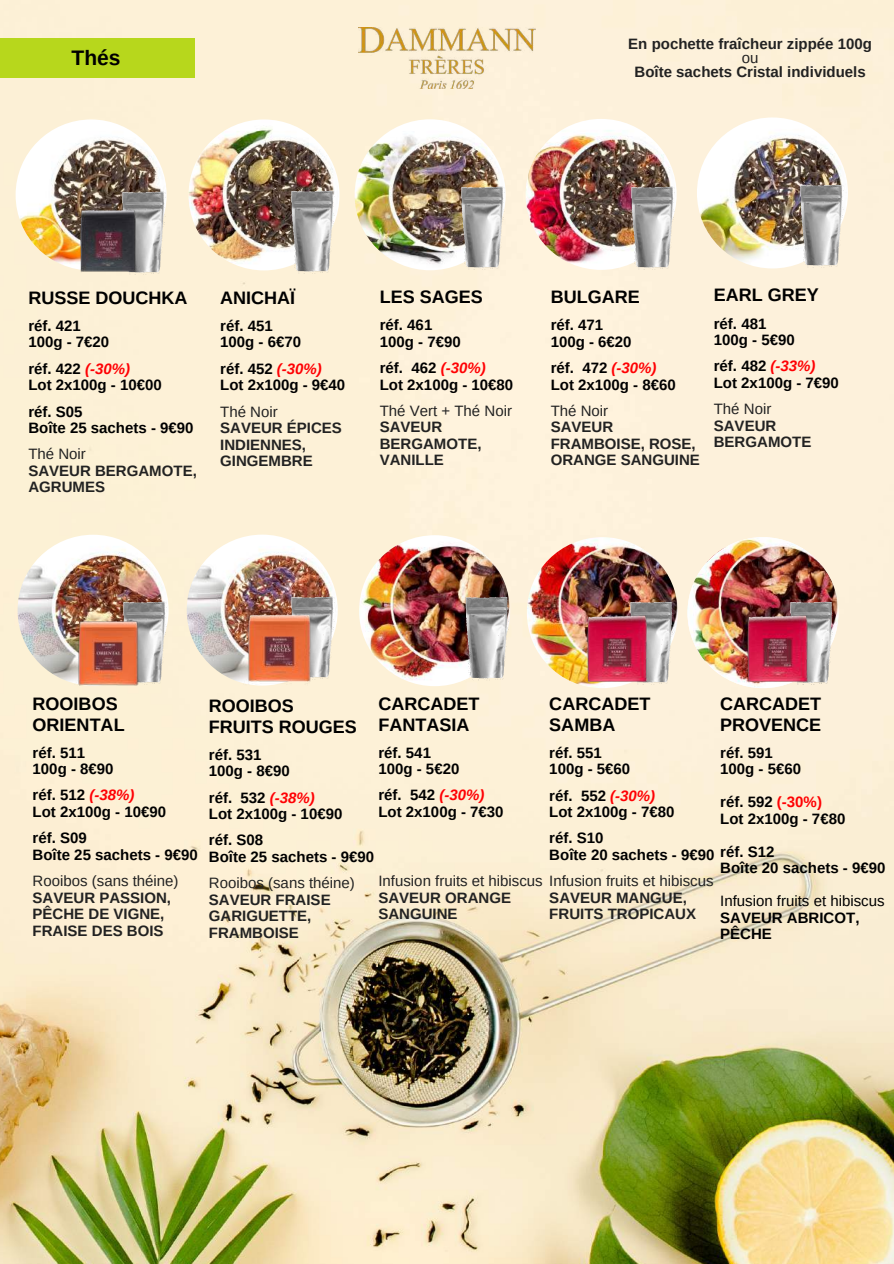
<style>
.page{position:relative;width:894px;height:1264px;background:#fff}
.page>*{position:absolute;margin:0;border:0;box-sizing:border-box;transform-origin:0 0}
.t1{font:700 21px "Arimo";color:#000}
.t2{font:700 18px/20.2px "Arimo";color:#000}
.t3{font:700 15px/16.5px "Arimo";color:#000}
.t4{font:700 15px/16.5px "Arimo";color:#222}
.t5{font:15px "Arimo";color:#222}
.t6{font:15px "Arimo";color:#000}
.s1{font-style:italic;color:#ff0003}
.s2{color:#ff0003}
</style>
<div class="page">
<img style="left:0;top:0;width:893px;height:1263px">
<div style="left:0;top:38px;width:194px;height:40px;background:#b7d71c"></div>
<img style="left:358px;top:28px;width:177px;height:60px">
<img style="left:16px;top:119px;width:150px;height:151px;border-radius:50%">
<img style="left:86px;top:174px;width:114px;height:115px">
<img style="left:62px;top:194px;width:92px;height:91px">
<img style="left:188px;top:119px;width:151px;height:151px;border-radius:50%">
<img style="left:255px;top:174px;width:114px;height:115px">
<img style="left:354px;top:119px;width:151px;height:151px;border-radius:50%">
<img style="left:424px;top:169px;width:115px;height:115px">
<img style="left:525px;top:119px;width:151px;height:151px;border-radius:50%">
<img style="left:594px;top:169px;width:115px;height:115px">
<img style="left:696px;top:117px;width:151px;height:151px;border-radius:50%">
<img style="left:763px;top:167px;width:114px;height:115px">
<img style="left:18px;top:534px;width:150px;height:151px;border-radius:50%">
<img style="left:86px;top:584px;width:115px;height:115px">
<img style="left:62px;top:607px;width:91px;height:91px">
<img style="left:187px;top:534px;width:150px;height:151px;border-radius:50%">
<img style="left:255px;top:579px;width:114px;height:115px">
<img style="left:231px;top:601px;width:95px;height:94px">
<img style="left:359px;top:535px;width:151px;height:151px;border-radius:50%">
<img style="left:428px;top:579px;width:116px;height:116px">
<img style="left:526px;top:537px;width:151px;height:151px;border-radius:50%">
<img style="left:593px;top:584px;width:114px;height:115px">
<img style="left:566px;top:592px;width:101px;height:101px">
<div style="left:753px;top:584px;width:115px;height:115px;background:#fcf0da"></div>
<img style="left:687px;top:537px;width:151px;height:151px;border-radius:50%">
<img style="left:726px;top:592px;width:101px;height:101px">
<h1 class="t1" style="left:72px;top:46px;width:51px">Thés</h1>
<p class="t4" style="left:628px;top:36px;width:245px">En pochette fraîcheur zippée 100g</p>
<p class="t5" style="left:741px;top:49px;width:18px">ou</p>
<p class="t4" style="left:634px;top:63px;width:233px">Boîte sachets Cristal individuels</p>
<p class="t2" style="left:28px;top:287px;width:161px">RUSSE DOUCHKA</p>
<p class="t3" style="left:28px;top:317px;width:82px">réf. 421<br>100g - 7€20</p>
<p class="t3" style="left:28px;top:360px;width:135px">réf. 422 <span class="s1">(-30%)<br></span>Lot 2x100g - 10€00</p>
<p class="t3" style="left:28px;top:403px;width:167px">réf. S05<br>Boîte 25 sachets - 9€90</p>
<p class="t5" style="left:28px;top:446px;width:59px">Thé Noir</p>
<p class="t4" style="left:28px;top:462px;width:170px">SAVEUR BERGAMOTE,<br>AGRUMES</p>
<p class="t2" style="left:220px;top:287px;width:77px">ANICHAÏ</p>
<p class="t3" style="left:220px;top:317px;width:82px">réf. 451<br>100g - 6€70</p>
<p class="t3" style="left:220px;top:360px;width:127px">réf. 452 <span class="s1">(-30%)<br></span>Lot 2x100g - 9€40</p>
<p class="t5" style="left:220px;top:403px;width:59px">Thé Noir</p>
<p class="t4" style="left:220px;top:419px;width:123px">SAVEUR ÉPICES<br>INDIENNES,<br>GINGEMBRE</p>
<p class="t2" style="left:379px;top:287px;width:104px">LES SAGES</p>
<p class="t3" style="left:379px;top:317px;width:82px">réf. 461<br>100g - 7€90</p>
<p class="t3" style="left:379px;top:359px;width:135px">réf. 462 <span class="s1">(-30%)<br></span>Lot 2x100g - 10€80</p>
<p class="t5" style="left:379px;top:402px;width:134px">Thé Vert + Thé Noir</p>
<p class="t4" style="left:379px;top:419px;width:103px">SAVEUR<br>BERGAMOTE,<br>VANILLE</p>
<p class="t2" style="left:550px;top:287px;width:91px">BULGARE</p>
<p class="t3" style="left:550px;top:317px;width:82px">réf. 471<br>100g - 6€20</p>
<p class="t3" style="left:550px;top:359px;width:127px">réf. 472 <span class="s1">(-30%)<br></span>Lot 2x100g - 8€60</p>
<p class="t5" style="left:550px;top:402px;width:59px">Thé Noir</p>
<p class="t4" style="left:550px;top:419px;width:151px">SAVEUR<br>FRAMBOISE, ROSE,<br>ORANGE SANGUINE</p>
<p class="t2" style="left:713px;top:285px;width:106px">EARL GREY</p>
<p class="t3" style="left:713px;top:315px;width:82px">réf. 481<br>100g - 5€90</p>
<p class="t3" style="left:713px;top:358px;width:127px">réf. 482 <span class="s1">(-33%)<br></span>Lot 2x100g - 7€90</p>
<p class="t5" style="left:713px;top:400px;width:59px">Thé Noir</p>
<p class="t4" style="left:713px;top:417px;width:99px">SAVEUR<br>BERGAMOTE</p>
<p class="t2" style="left:33px;top:694px;width:93px">ROOIBOS<br>ORIENTAL</p>
<p class="t3" style="left:33px;top:744px;width:82px">réf. 511<br>100g - 8€90</p>
<p class="t3" style="left:33px;top:787px;width:135px">réf. 512 <span class="s1">(-38%)<br></span>Lot 2x100g - 10€90</p>
<p class="t3" style="left:33px;top:829px;width:167px">réf. S09<br>Boîte 25 sachets - 9€90</p>
<p class="t5" style="left:33px;top:872px;width:147px">Rooibos (sans théine)</p>
<p class="t4" style="left:33px;top:889px;width:140px">SAVEUR PASSION,<br>PÊCHE DE VIGNE,<br>FRAISE DES BOIS</p>
<p class="t2" style="left:378px;top:694px;width:103px">CARCADET<br>FANTASIA</p>
<p class="t3" style="left:378px;top:744px;width:82px">réf. 541<br>100g - 5€20</p>
<p class="t3" style="left:378px;top:787px;width:127px">réf. 542 <span class="s1">(-30%)<br></span>Lot 2x100g - 7€30</p>
<p class="t2" style="left:720px;top:694px;width:103px">CARCADET<br>PROVENCE</p>
<p class="t3" style="left:720px;top:744px;width:82px">réf. 591<br>100g - 5€60</p>
<p class="t3" style="left:720px;top:793px;width:127px">réf. 592 <span class="s2">(-30%)<br></span>Lot 2x100g - 7€80</p>
<p class="t3" style="left:720px;top:843px;width:167px">réf. S12<br>Boîte 20 sachets - 9€90</p>
<p class="t6" style="left:720px;top:892px;width:166px">Infusion fruits et hibiscus</p>
<p class="t3" style="left:720px;top:909px;width:141px">SAVEUR ABRICOT,<br>PÊCHE</p>
<p class="t2" style="left:549px;top:694px;width:103px">CARCADET<br>SAMBA</p>
<p class="t3" style="left:549px;top:744px;width:82px">réf. 551<br>100g - 5€60</p>
<p class="t3" style="left:549px;top:787px;width:127px">réf. 552 <span class="s1">(-30%)<br></span>Lot 2x100g - 7€80</p>
<p class="t3" style="left:549px;top:829px;width:167px">réf. S10<br>Boîte 20 sachets - 9€90</p>
<p class="t4" style="left:549px;top:889px;width:148px">SAVEUR MANGUE,<br>FRUITS TROPICAUX</p>
<p class="t2" style="left:209px;top:696px;width:149px">ROOIBOS<br>FRUITS ROUGES</p>
<p class="t3" style="left:209px;top:746px;width:82px">réf. 531<br>100g - 8€90</p>
<p class="t3" style="left:209px;top:789px;width:135px">réf. 532 <span class="s1">(-38%)<br></span>Lot 2x100g - 10€90</p>
<p class="t3" style="left:209px;top:832px;width:167px">réf. S08<br>Boîte 25 sachets - 9€90</p>
<p class="t5" style="left:209px;top:874px;width:147px">Rooibos (sans théine)</p>
<p class="t4" style="left:209px;top:891px;width:123px">SAVEUR FRAISE<br>GARIGUETTE,<br>FRAMBOISE</p>
<p class="t5" style="left:378px;top:872px;width:336px">Infusion fruits et hibiscus Infusion fruits et hibiscus</p>
<p class="t4" style="left:378px;top:889px;width:134px">SAVEUR ORANGE<br>SANGUINE</p>
</div>
